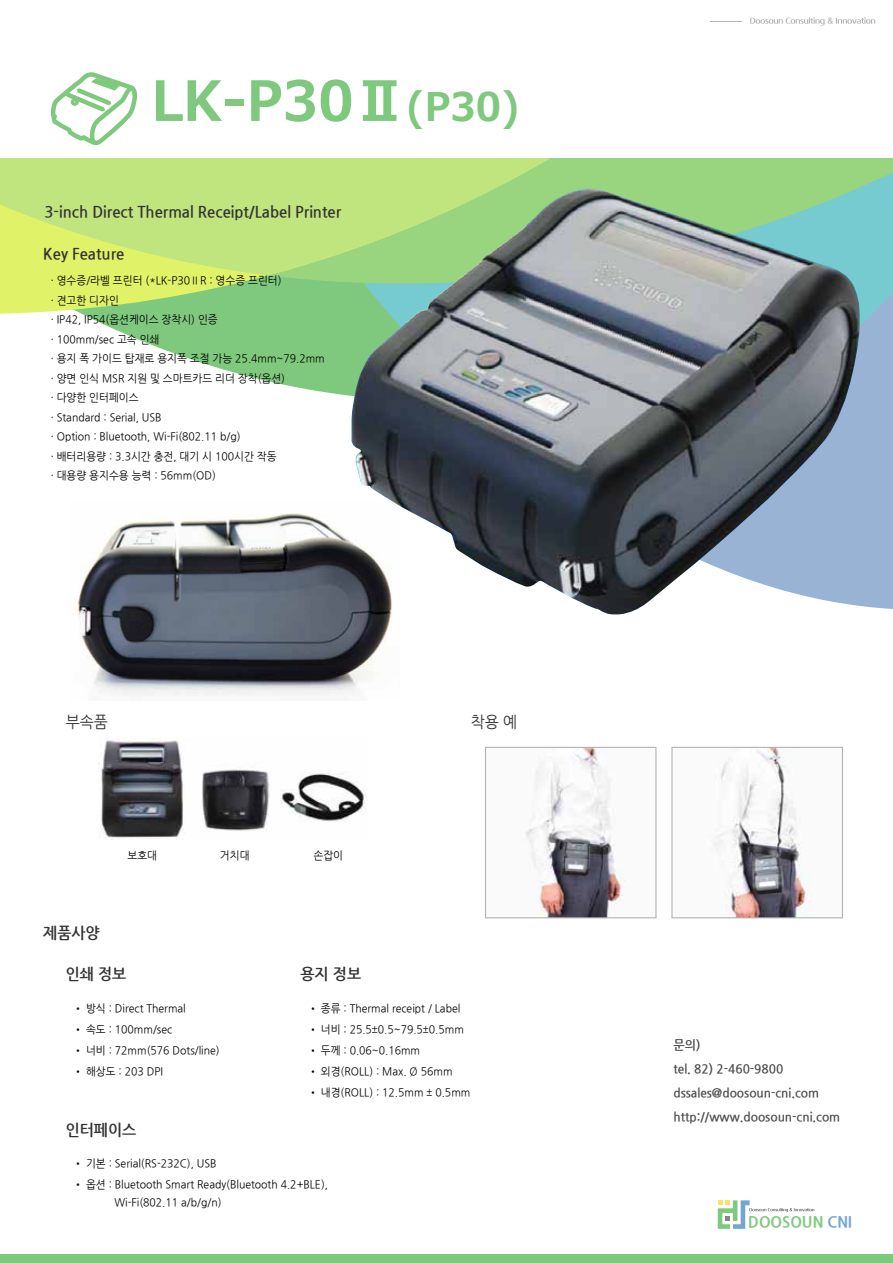
<style>
.page{position:relative;width:893px;height:1263px;background:#fff}
.page>*{position:absolute;margin:0;border:0;box-sizing:border-box;transform-origin:0 0}
.t1{font:700 55.2px "Meiryo UI";color:#7fc97e;scale:.95 1}
.t2{font:700 15.75px "Nanum Gothic";color:#333;scale:.95 1}
.t3{font:15.75px "Nanum Gothic";color:#333;scale:.95 1}
.t4{font:800 15.6px "Nanum Gothic";color:#7fc97e;scale:.95 1}
.t5{font:700 12.6px/24px "Nanum Gothic";color:#4d4d4d;scale:.95 1}
.t6{font:11.1px/19.5px "Nanum Gothic";color:#000;scale:.95 1}
.s1{font-size:39.45px}
.s2{color:#75a7ce}
</style>
<div class="page">
<svg style="left:82px;top:314px;width:190px;height:68px;fill:#7fc97e"></svg>
<svg style="left:272px;top:293px;width:621px;height:205px"></svg>
<svg style="left:550px;top:158px;width:343px;height:135px;background:#8fd194"></svg>
<svg style="left:0;top:275px;width:352px;height:39px;background:#b0dd74"></svg>
<svg style="left:0;top:158px;width:550px;height:117px;background:#c4e57a"></svg>
<svg style="left:750px;top:17px;width:125px;height:8px"></svg>
<hr style="left:710px;top:21px;width:31px;height:1px;background:#b3b3b3">
<svg style="left:718px;top:1200px;width:96px;height:29px"></svg>
<div style="left:0;top:1254px;width:893px;height:9px;background:#7fc97e"></div>
<img style="left:77px;top:513px;width:315px;height:182px">
<img style="left:99px;top:737px;width:268px;height:103px">
<img style="left:352px;top:189px;width:508px;height:425px">
<svg style="left:671px;top:747px;width:172px;height:171px"></svg>
<svg style="left:485px;top:747px;width:171px;height:171px"></svg>
<svg style="left:51px;top:72px;width:86px;height:73px"></svg>
<h1 class="t1" style="left:151px;top:62px;width:389px">LK-P30Ⅱ<span class="s1">(P30)</span></h1>
<h2 class="t2" style="left:45px;top:205px;width:314px">3-inch Direct Thermal Receipt/Label Printer</h2>
<h2 class="t2" style="left:43px;top:246px;width:87px">Key Feature</h2>
<p class="t6" style="left:51px;top:271px;width:290px">· 영수증/라벨 프린터 (*LK-P30ⅡR : 영수증 프린터)<br>· 견고한 디자인<br>· IP42, IP54(옵션케이스 장착시) 인증<br>· 100mm/sec 고속 인쇄<br>· 용지 폭 가이드 탑재로 용지폭 조절 가능 25.4mm~79.2mm · 양면 인식 MSR 지원 및 스마트카드 리더 장착(옵션)<br>· 다양한 인터페이스<br>· Standard : Serial, USB<br>· Option : Bluetooth, Wi-Fi(802.11 b/g)<br>· 배터리용량 : 3.3시간 충전, 대기 시 100시간 작동<br>· 대용량 용지수용 능력 : 56mm(OD)</p>
<h2 class="t3" style="left:66px;top:715px;width:46px">부속품</h2>
<h2 class="t3" style="left:471px;top:715px;width:50px">착용 예</h2>
<p class="t6" style="left:127px;top:845px;width:33px">보호대</p>
<p class="t6" style="left:220px;top:845px;width:33px">거치대</p>
<p class="t6" style="left:314px;top:845px;width:33px">손잡이</p>
<h2 class="t2" style="left:43px;top:925px;width:61px">제품사양</h2>
<h2 class="t2" style="left:66px;top:967px;width:65px">인쇄 정보</h2>
<p class="t6" style="left:73px;top:998px;width:120px">• 방식 : Direct Thermal</p>
<p class="t6" style="left:73px;top:1019px;width:106px">• 속도 : 100mm/sec</p>
<p class="t6" style="left:73px;top:1040px;width:156px">• 너비 : 72mm(576 Dots/line)</p>
<p class="t6" style="left:73px;top:1061px;width:96px">• 해상도 : 203 DPI</p>
<h2 class="t2" style="left:66px;top:1122px;width:76px">인터페이스</h2>
<h2 class="t2" style="left:301px;top:967px;width:65px">용지 정보</h2>
<p class="t6" style="left:308px;top:998px;width:162px">• 종류 : Thermal receipt / Label</p>
<p class="t6" style="left:308px;top:1019px;width:166px">• 너비 : 25.5±0.5~79.5±0.5mm</p>
<p class="t6" style="left:308px;top:1040px;width:119px">• 두께 : 0.06~0.16mm</p>
<p class="t6" style="left:308px;top:1061px;width:154px">• 외경(ROLL) : Max. Ø 56mm</p>
<p class="t6" style="left:308px;top:1082px;width:172px">• 내경(ROLL) : 12.5mm ± 0.5mm</p>
<p class="t6" style="left:73px;top:1154px;width:152px">• 기본 : Serial(RS-232C), USB</p>
<p class="t6" style="left:114px;top:1176px;width:226px;line-height:18px;text-indent:-41px">• 옵션 : Bluetooth Smart Ready(Bluetooth 4.2+BLE),<br>Wi-Fi(802.11 a/b/g/n)</p>
<p class="t5" style="left:673px;top:1033px;width:177px">문의)<br>tel. 82) 2-460-9800 dssales@doosoun-cni.com http://www.doosoun-cni.com</p>
<h3 class="t4" style="left:748px;top:1213px;width:111px">DOOSOUN <span class="s2">CNI</span></h3>
</div>
